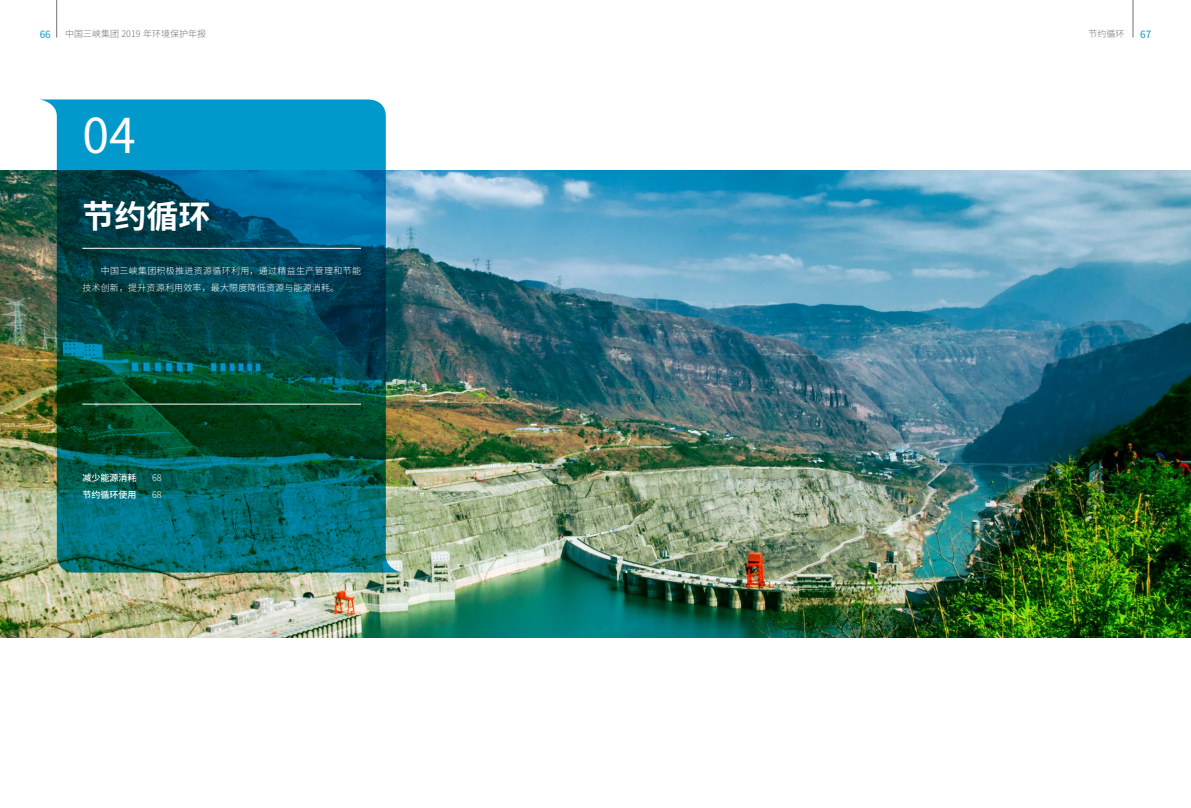
<style>
.page{position:relative;width:1191px;height:808px;background:#fff}
.page>*{position:absolute;margin:0;border:0;box-sizing:border-box;transform-origin:0 0}
.t1{font:48px "Noto Sans Hans";color:#fff}
.t2{font:700 32px "Noto Sans Hans";color:#fff}
.t3{font:10px "Noto Sans Hans";color:#09c}
.t4{font:300 9px/17px "Noto Sans Hans";letter-spacing:.035em;color:#fff}
.t5{font:300 9px "Noto Sans Hans";color:#727171}
.t6{font:500 9px/17px "Noto Sans Hans";color:#fff}
</style>
<div class="page">
<hr style="left:57px;top:0;width:1px;height:38px;background:#727171">
<hr style="left:1132px;top:0;width:1px;height:38px;background:#727171">
<img style="left:0;top:171px;width:1191px;height:466px">
<svg style="left:40px;top:99px;width:362px;height:473px;background:#0c646d"></svg>
<hr style="left:82px;top:404px;width:279px;height:1px;background:#fff">
<hr style="left:82px;top:248px;width:279px;height:1px;background:#fff">
<p class="t3" style="left:40px;top:28px;width:13px">66</p>
<p class="t5" style="left:65px;top:28px;width:142px">中国三峡集团 2019 年环境保护年报</p>
<p class="t5" style="left:1088px;top:28px;width:37px">节约循环</p>
<p class="t3" style="left:1140px;top:28px;width:13px">67</p>
<h1 class="t1" style="left:82px;top:108px;width:55px">04</h1>
<h2 class="t2" style="left:82px;top:198px;width:129px">节约循环</h2>
<p class="t4" style="left:82px;top:263px;width:280px;text-indent:18px">中国三峡集团积极推进资源循环利用，通过精益生产管理和节能技术创新，提升资源利用效率，最大限度降低资源与能源消耗。</p>
<p class="t6" style="left:82px;top:470px;width:55px">减少能源消耗节约循环使用</p>
<p class="t4" style="left:152px;top:470px;width:11px">68<br>68</p>
</div>
